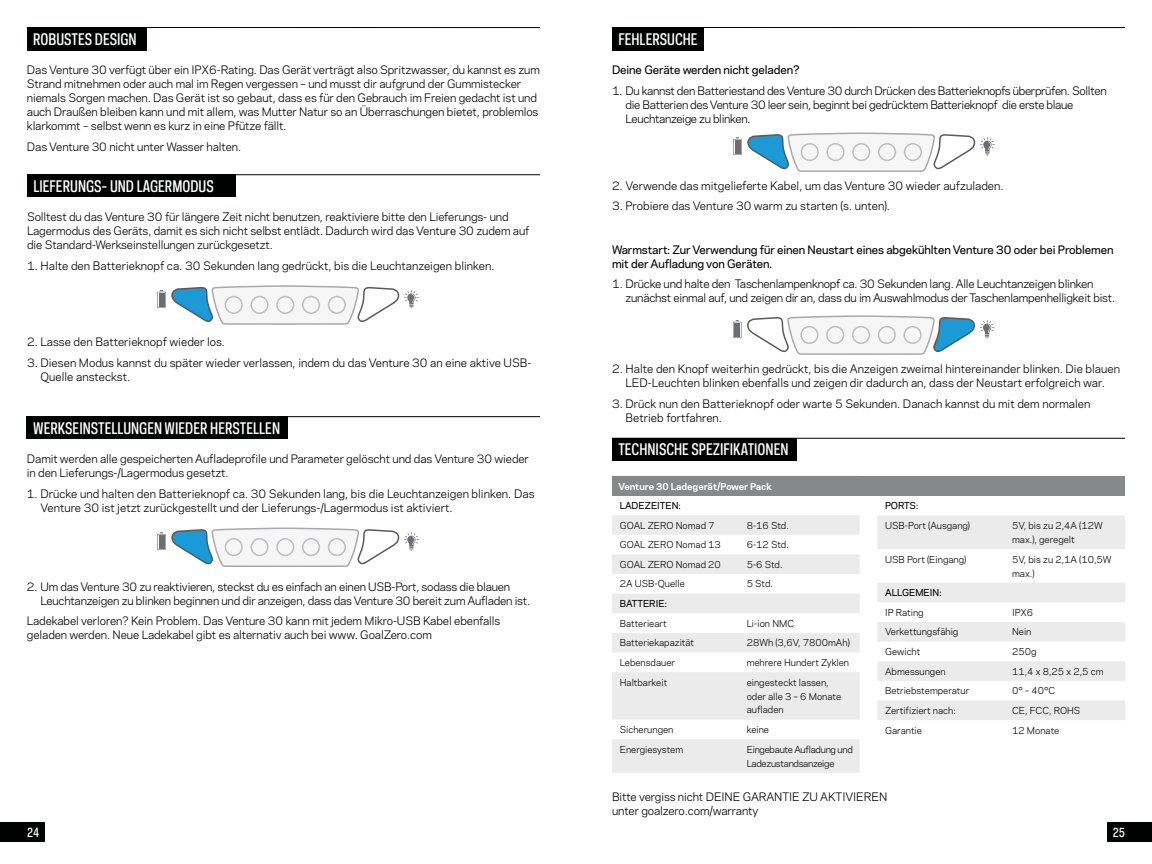
<style>
.page{position:relative;width:1152px;height:864px;background:#fff}
.page>*{position:absolute;margin:0;border:0;box-sizing:border-box;transform-origin:0 0}
.t1{font:500 15px "Galaxie Polaris Condensed";color:#fff}
.t2{font:500 12px "Galaxie Polaris Condensed";color:#fff}
.t3{font:11px/14px "Galaxie Polaris";letter-spacing:-.01em;color:#000101}
.t4{font:11px/14px "Galaxie Polaris";letter-spacing:-.03em;color:#000101}
.t5{font:500 11px/14px "Galaxie Polaris";letter-spacing:-.01em;color:#000101}
.t6{font:9px/14px "Galaxie Polaris";color:#000101}
.t7{font:9px/14px "Galaxie Polaris";letter-spacing:-.03em;color:#000101}
.t8{font:700 9px "Galaxie Polaris";color:#fff}
.t9{font:500 9px "Galaxie Polaris";color:#000101}
</style>
<div class="page">
<div style="left:1107px;top:822px;width:45px;height:20px;background:#000101"></div>
<div style="left:0;top:822px;width:45px;height:20px;background:#000101"></div>
<div style="left:27px;top:27px;width:119px;height:24px;background:#000101"></div>
<div style="left:27px;top:174px;width:208px;height:23px;background:#000101"></div>
<hr style="left:27px;top:174px;width:513px;height:1px;background:#000101">
<div style="left:27px;top:416px;width:261px;height:23px;background:#000101"></div>
<hr style="left:27px;top:416px;width:513px;height:1px;background:#000101">
<svg style="left:157px;top:285px;width:262px;height:40px"></svg>
<svg style="left:157px;top:527px;width:262px;height:40px"></svg>
<div style="left:612px;top:27px;width:92px;height:24px;background:#000101"></div>
<svg style="left:612px;top:515px;width:248px;height:258px;fill:#ebebec"></svg>
<svg style="left:877px;top:516px;width:248px;height:204px;fill:#ebebec"></svg>
<div style="left:612px;top:438px;width:184px;height:23px;background:#000101"></div>
<hr style="left:612px;top:438px;width:513px;height:1px;background:#000">
<svg style="left:733px;top:315px;width:261px;height:40px"></svg>
<svg style="left:733px;top:132px;width:262px;height:40px"></svg>
<hr style="left:27px;top:27px;width:513px;height:1px;background:#000101">
<hr style="left:612px;top:27px;width:513px;height:1px;background:#000101">
<div style="left:612px;top:476px;width:512px;height:20px;background:#86888a"></div>
<h1 class="t1" style="left:33px;top:29px;width:105px">ROBUSTES DESIGN</h1>
<p class="t3" style="left:27px;top:62px;width:515px">Das Venture 30 verfügt über ein IPX6-Rating. Das Gerät verträgt also Spritzwasser, du kannst es zum Strand mitnehmen oder auch mal im Regen vergessen – und musst dir aufgrund der Gummistecker niemals Sorgen machen. Das Gerät ist so gebaut, dass es für den Gebrauch im Freien gedacht ist und auch Draußen bleiben kann und mit allem, was Mutter Natur so an Überraschungen bietet, problemlos klarkommt – selbst wenn es kurz in eine Pfütze fällt.</p>
<p class="t3" style="left:27px;top:139px;width:216px">Das Venture 30 nicht unter Wasser halten.</p>
<h1 class="t1" style="left:33px;top:176px;width:182px">LIEFERUNGS- UND LAGERMODUS</h1>
<p class="t3" style="left:27px;top:209px;width:504px">Solltest du das Venture 30 für längere Zeit nicht benutzen, reaktiviere bitte den Lieferungs- und<br>Lagermodus des Geräts, damit es sich nicht selbst entlädt. Dadurch wird das Venture 30 zudem auf die Standard-Werkseinstellungen zurückgesetzt.</p>
<p class="t3" style="left:27px;top:258px;width:469px">1. Halte den Batterieknopf ca. 30 Sekunden lang gedrückt, bis die Leuchtanzeigen blinken.</p>
<p class="t3" style="left:27px;top:334px;width:200px">2. Lasse den Batterieknopf wieder los.</p>
<p class="t3" style="left:40px;top:355px;width:493px;text-indent:-13px">3. Diesen Modus kannst du später wieder verlassen, indem du das Venture 30 an eine aktive USB-<br>Quelle ansteckst.</p>
<h1 class="t1" style="left:33px;top:418px;width:248px">WERKSEINSTELLUNGEN WIEDER HERSTELLEN</h1>
<p class="t3" style="left:27px;top:451px;width:504px">Damit werden alle gespeicherten Aufladeprofile und Parameter gelöscht und das Venture 30 wieder in den Lieferungs-/Lagermodus gesetzt.</p>
<p class="t3" style="left:40px;top:486px;width:496px;text-indent:-13px">1. Drücke und halten den Batterieknopf ca. 30 Sekunden lang, bis die Leuchtanzeigen blinken. Das<br>Venture 30 ist jetzt zurückgestellt und der Lieferungs-/Lagermodus ist aktiviert.</p>
<p class="t3" style="left:40px;top:579px;width:491px;text-indent:-13px">2. Um das Venture 30 zu reaktivieren, steckst du es einfach an einen USB-Port, sodass die blauen<br>Leuchtanzeigen zu blinken beginnen und dir anzeigen, dass das Venture 30 bereit zum Aufladen ist.</p>
<p class="t3" style="left:27px;top:614px;width:475px">Ladekabel verloren? Kein Problem. Das Venture 30 kann mit jedem Mikro-USB Kabel ebenfalls geladen werden. Neue Ladekabel gibt es alternativ auch bei www. GoalZero.com</p>
<h1 class="t1" style="left:618px;top:29px;width:81px">FEHLERSUCHE</h1>
<p class="t5" style="left:612px;top:62px;width:189px">Deine Geräte werden nicht geladen?</p>
<p class="t4" style="left:625px;top:83px;width:483px;text-indent:-13px">1. Du kannst den Batteriestand des Venture 30 durch Drücken des Batterieknopfs überprüfen. Sollten die Batterien des Venture 30 leer sein, beginnt bei gedrücktem Batterieknopf die erste blaue<br>Leuchtanzeige zu blinken.</p>
<p class="t3" style="left:612px;top:178px;width:393px">2. Verwende das mitgelieferte Kabel, um das Venture 30 wieder aufzuladen.</p>
<p class="t3" style="left:612px;top:199px;width:280px">3. Probiere das Venture 30 warm zu starten (s. unten).</p>
<p class="t5" style="left:612px;top:242px;width:503px">Warmstart: Zur Verwendung für einen Neustart eines abgekühlten Venture 30 oder bei Problemen mit der Aufladung von Geräten.</p>
<p class="t3" style="left:625px;top:277px;width:491px;text-indent:-13px">1. Drücke und halte den Taschenlampenknopf ca. 30 Sekunden lang. Alle Leuchtanzeigen blinken zunächst einmal auf, und zeigen dir an, dass du im Auswahlmodus der Taschenlampenhelligkeit bist.</p>
<p class="t3" style="left:612px;top:361px;width:510px;text-align:center">2. Halte den Knopf weiterhin gedrückt, bis die Anzeigen zweimal hintereinander blinken. Die blauen<br>LED-Leuchten blinken ebenfalls und zeigen dir dadurch an, dass der Neustart erfolgreich war.</p>
<p class="t3" style="left:625px;top:396px;width:466px;text-indent:-13px">3. Drück nun den Batterieknopf oder warte 5 Sekunden. Danach kannst du mit dem normalen<br>Betrieb fortfahren.</p>
<h1 class="t1" style="left:618px;top:439px;width:172px">TECHNISCHE SPEZIFIKATIONEN</h1>
<p class="t8" style="left:618px;top:479px;width:155px">Venture 30 Ladegerät/Power Pack</p>
<p class="t8" style="left:671px;top:479px;width:48px">Recharger</p>
<p class="t9" style="left:620px;top:499px;width:63px">LADEZEITEN:</p>
<p class="t6" style="left:620px;top:518px;width:96px">GOAL ZERO Nomad 7</p>
<p class="t6" style="left:747px;top:518px;width:44px">8-16 Std.</p>
<p class="t6" style="left:620px;top:537px;width:103px">GOAL ZERO Nomad 13</p>
<p class="t6" style="left:747px;top:537px;width:44px">6-12 Std.</p>
<p class="t6" style="left:620px;top:557px;width:103px">GOAL ZERO Nomad 20</p>
<p class="t6" style="left:747px;top:557px;width:37px">5-6 Std.</p>
<p class="t6" style="left:620px;top:577px;width:67px">2A USB-Quelle</p>
<p class="t6" style="left:747px;top:577px;width:28px">5 Std.</p>
<p class="t9" style="left:620px;top:597px;width:49px">BATTERIE:</p>
<p class="t6" style="left:620px;top:616px;width:49px">Batterieart</p>
<p class="t6" style="left:747px;top:616px;width:49px">Li-ion NMC</p>
<p class="t6" style="left:620px;top:635px;width:76px">Batteriekapazität</p>
<p class="t6" style="left:747px;top:635px;width:105px">28Wh (3,6V, 7800mAh)</p>
<p class="t6" style="left:620px;top:655px;width:57px">Lebensdauer</p>
<p class="t6" style="left:747px;top:655px;width:104px">mehrere Hundert Zyklen</p>
<p class="t6" style="left:620px;top:675px;width:49px">Haltbarkeit</p>
<p class="t6" style="left:747px;top:675px;width:96px">eingesteckt lassen, oder alle 3 – 6 Monate aufladen</p>
<p class="t6" style="left:620px;top:722px;width:55px">Sicherungen</p>
<p class="t6" style="left:747px;top:722px;width:24px">keine</p>
<p class="t6" style="left:620px;top:742px;width:65px">Energiesystem</p>
<p class="t7" style="left:747px;top:742px;width:108px">Eingebaute Aufladung und<br>Ladezustandsanzeige</p>
<p class="t9" style="left:885px;top:499px;width:35px">PORTS:</p>
<p class="t6" style="left:885px;top:518px;width:86px">USB-Port (Ausgang)</p>
<p class="t6" style="left:1012px;top:518px;width:92px">5V, bis zu 2,4A (12W max.), geregelt</p>
<p class="t6" style="left:885px;top:552px;width:83px">USB Port (Eingang)</p>
<p class="t6" style="left:1012px;top:552px;width:101px">5V, bis zu 2,1A (10,5W max.)</p>
<p class="t9" style="left:885px;top:586px;width:58px">ALLGEMEIN:</p>
<p class="t6" style="left:885px;top:605px;width:40px">IP Rating</p>
<p class="t6" style="left:1012px;top:605px;width:23px">IPX6</p>
<p class="t6" style="left:885px;top:624px;width:75px">Verkettungsfähig</p>
<p class="t6" style="left:1012px;top:624px;width:21px">Nein</p>
<p class="t6" style="left:885px;top:644px;width:37px">Gewicht</p>
<p class="t6" style="left:1012px;top:644px;width:26px">250g</p>
<p class="t6" style="left:885px;top:664px;width:62px">Abmessungen</p>
<p class="t6" style="left:1012px;top:664px;width:93px">11,4 x 8,25 x 2,5 cm</p>
<p class="t6" style="left:885px;top:683px;width:86px">Betriebstemperatur</p>
<p class="t6" style="left:1012px;top:683px;width:45px">0° – 40°C</p>
<p class="t6" style="left:885px;top:703px;width:72px">Zertifiziert nach:</p>
<p class="t6" style="left:1012px;top:703px;width:70px">CE, FCC, ROHS</p>
<p class="t6" style="left:885px;top:723px;width:38px">Garantie</p>
<p class="t6" style="left:1012px;top:723px;width:49px">12 Monate</p>
<p class="t3" style="left:612px;top:789px;width:277px">Bitte vergiss nicht DEINE GARANTIE ZU AKTIVIEREN unter goalzero.com/warranty</p>
<p class="t2" style="left:27px;top:824px;width:14px">24</p>
<p class="t2" style="left:1113px;top:824px;width:14px">25</p>
</div>
